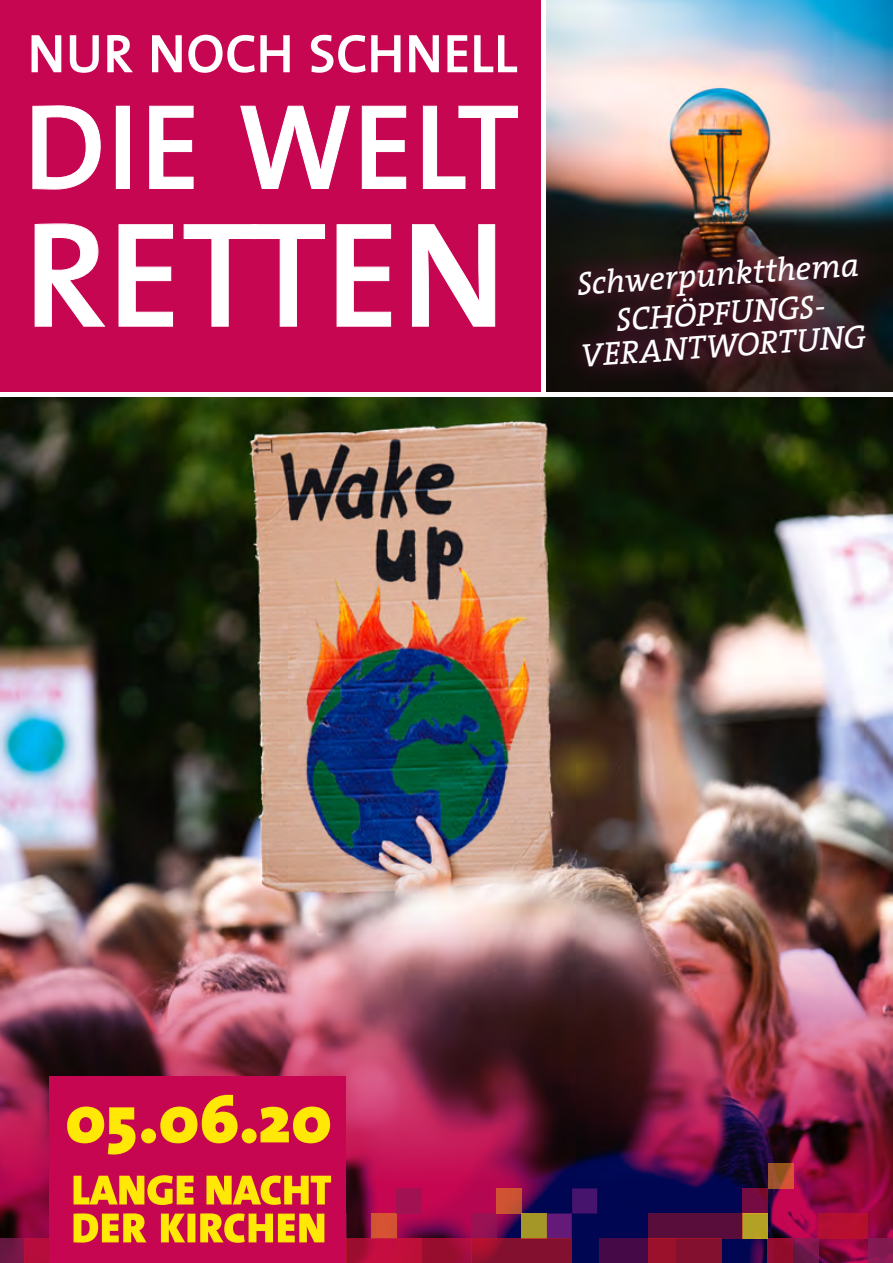
<style>
.page{position:relative;width:893px;height:1263px;background:#fff}
.page>*{position:absolute;margin:0;border:0;box-sizing:border-box;transform-origin:0 0}
.t1{font:150.3px "T Sans S Bc";letter-spacing:-.005em;color:#fff}
.t2{font:121.8px "T Sans S Bc";letter-spacing:.005em;color:#fff}
.t3{font:900 68.25px "The Sans";color:#ffe706}
.t4{font:52.5px "The Sans";letter-spacing:.02em;color:#fff}
.t5{font:italic 33px/39px "The Serif";color:#fff;text-align:center}
</style>
<div class="page">
<img style="left:0;top:397px;width:893px;height:500px">
<img style="left:0;top:897px;width:893px;height:365px">
<div style="left:0;top:0;width:540px;height:391px;background:#c60651"></div>
<img style="left:547px;top:0;width:346px;height:391px">
<svg style="left:31px;top:35px;width:31px;height:38px"></svg>
<svg style="left:69px;top:35px;width:30px;height:38px"></svg>
<svg style="left:107px;top:35px;width:26px;height:38px"></svg>
<svg style="left:152px;top:34px;width:138px;height:39px"></svg>
<svg style="left:310px;top:34px;width:91px;height:39px"></svg>
<svg style="left:409px;top:35px;width:30px;height:38px"></svg>
<svg style="left:447px;top:35px;width:71px;height:38px"></svg>
<svg style="left:32px;top:105px;width:69px;height:85px"></svg>
<div style="left:116px;top:106px;width:13px;height:82px;border:1px solid #fff"></div>
<svg style="left:149px;top:105px;width:45px;height:84px"></svg>
<svg style="left:240px;top:105px;width:110px;height:84px"></svg>
<svg style="left:362px;top:105px;width:44px;height:84px"></svg>
<svg style="left:423px;top:105px;width:95px;height:84px"></svg>
<svg style="left:34px;top:223px;width:71px;height:104px"></svg>
<svg style="left:118px;top:224px;width:55px;height:103px"></svg>
<svg style="left:183px;top:224px;width:142px;height:103px"></svg>
<svg style="left:336px;top:224px;width:55px;height:103px"></svg>
<svg style="left:412px;top:224px;width:83px;height:103px"></svg>
<svg style="left:556px;top:235px;width:330px;height:153px;background:#2c161a"></svg>
<div style="left:371px;top:1213px;width:25px;height:25px;background:#d55333"></div>
<svg style="left:0;top:1238px;width:25px;height:25px"></svg>
<div style="left:25px;top:1238px;width:25px;height:25px;background:#b50d3c"></div>
<svg style="left:346px;top:1238px;width:50px;height:25px"></svg>
<div style="left:396px;top:1188px;width:25px;height:25px;background:#a21253"></div>
<svg style="left:793px;top:1238px;width:25px;height:25px"></svg>
<div style="left:868px;top:1238px;width:25px;height:25px;background:#841e55"></div>
<svg style="left:472px;top:1213px;width:25px;height:25px"></svg>
<div style="left:768px;top:1238px;width:25px;height:25px;background:#910b2b"></div>
<svg style="left:396px;top:1238px;width:76px;height:25px;background:#a80d34"></svg>
<svg style="left:743px;top:1188px;width:25px;height:25px"></svg>
<div style="left:522px;top:1213px;width:25px;height:25px;background:#a59628"></div>
<div style="left:743px;top:1213px;width:25px;height:25px;background:#b2a125"></div>
<svg style="left:547px;top:1188px;width:50px;height:50px;background:#290e61"></svg>
<svg style="left:496px;top:1188px;width:25px;height:25px"></svg>
<svg style="left:768px;top:1163px;width:25px;height:25px"></svg>
<div style="left:818px;top:1213px;width:50px;height:25px;background:#b50f30"></div>
<div style="left:599px;top:1238px;width:77px;height:25px;background:#460948"></div>
<div style="left:648px;top:1213px;width:95px;height:25px;background:#580d3a"></div>
<div style="left:648px;top:1238px;width:74px;height:25px;background:linear-gradient(to right,#9d112c,#7d1030)"></div>
<svg style="left:472px;top:1238px;width:100px;height:25px;background:#8c102e"></svg>
<div style="left:50px;top:1076px;width:296px;height:187px;background:#c60651"></div>
<svg style="left:74px;top:1175px;width:257px;height:68px"></svg>
<h3 class="t4" style="left:28px;top:20px;width:490px">NUR NOCH SCHNELL</h3>
<h2 class="t2" style="left:23px;top:46px;width:498px">DIE WELT</h2>
<h1 class="t1" style="left:23px;top:150px;width:485px">RETTEN</h1>
<p class="t5" style="left:576px;top:265px;width:288px;rotate:-4deg">Schwerpunktthema<br>Schöpfungs-</p>
<p class="t5" style="left:579px;top:337px;width:288px;rotate:-4deg">verantwortung</p>
<h3 class="t3" style="left:65px;top:1075px;width:268px">05.06.20</h3>
</div>
